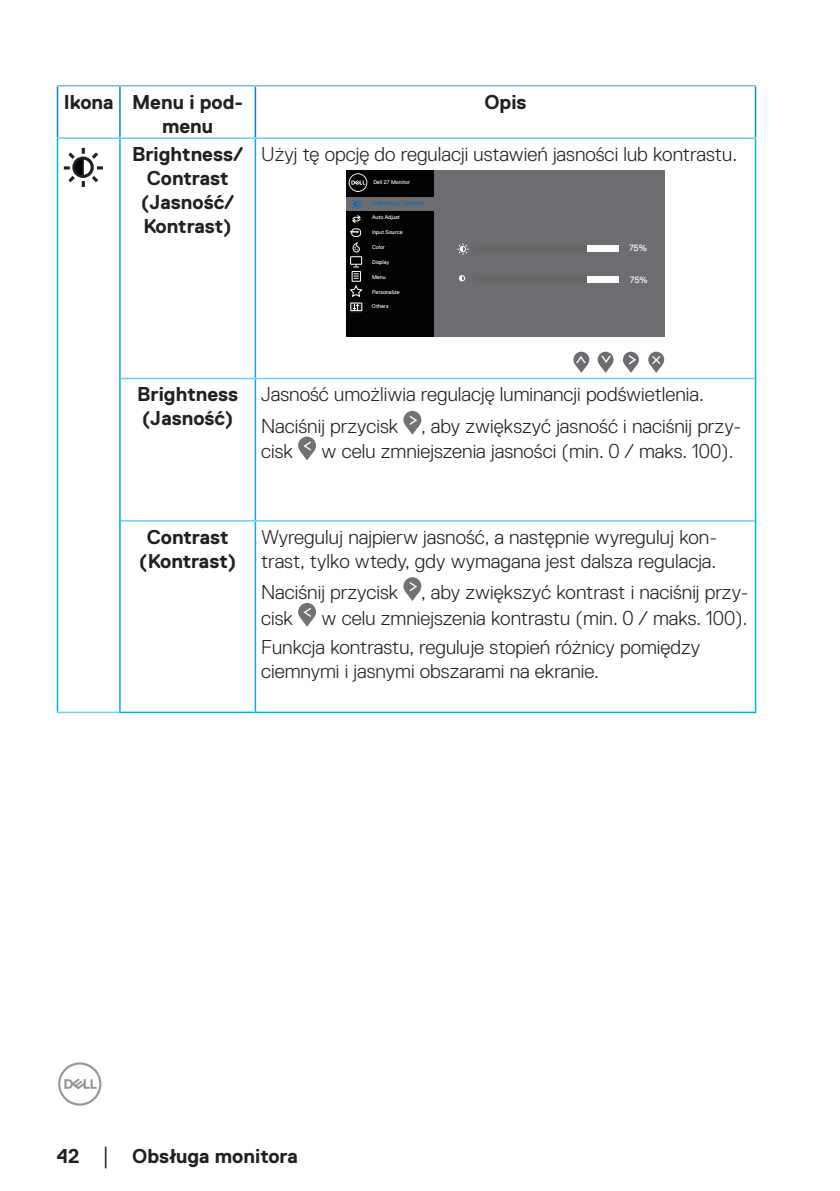
<style>
.page{position:relative;width:840px;height:1191px;background:#fff}
.page>*{position:absolute;margin:0;border:0;box-sizing:border-box;transform-origin:0 0}
.text_OSD_table{font:300 20px/25.6px "Dell Replica";color:#231f20}
.text_OSD_table-2{font:700 20px/24px "Dell Replica";color:#231f20;text-align:center}
.t1{font:9px "Dell Replica";color:#fff}
.t2{font:5.4px "Dell Replica";color:#fff}
.t3{font:5.4px "Dell Replica";color:#0c6fb8}
.s1{font-family:"Times New Roman";font-weight:400;font-size:18px}
</style>
<div class="page">
<svg style="left:58px;top:1062px;width:43px;height:43px"></svg>
<hr style="left:57px;top:87px;width:1px;height:50px;background:#0087cb">
<hr style="left:57px;top:85px;width:63px;height:2px;background:#84b6e2">
<hr style="left:119px;top:87px;width:2px;height:50px;background:#0087cb">
<hr style="left:120px;top:85px;width:135px;height:2px;background:#84b6e2">
<hr style="left:254px;top:87px;width:2px;height:50px;background:#0087cb">
<hr style="left:754px;top:87px;width:1px;height:50px;background:#0087cb">
<hr style="left:255px;top:85px;width:500px;height:2px;background:#84b6e2">
<hr style="left:57px;top:137px;width:63px;height:2px;background:#6bcff6">
<hr style="left:57px;top:711px;width:62px;height:2px;background:#6bcff6">
<hr style="left:57px;top:139px;width:1px;height:239px;background:#00aeef">
<hr style="left:57px;top:378px;width:1px;height:143px;background:#00aeef">
<hr style="left:57px;top:521px;width:1px;height:190px;background:#00aeef">
<hr style="left:120px;top:137px;width:135px;height:2px;background:#6bcff6">
<hr style="left:255px;top:137px;width:500px;height:2px;background:#6bcff6">
<hr style="left:121px;top:378px;width:134px;height:1px;background:#6bcff6">
<hr style="left:255px;top:378px;width:499px;height:1px;background:#6bcff6">
<hr style="left:121px;top:520px;width:134px;height:1px;background:#6bcff6">
<hr style="left:255px;top:520px;width:499px;height:1px;background:#6bcff6">
<hr style="left:119px;top:139px;width:2px;height:239px;background:#00aeef">
<hr style="left:254px;top:139px;width:2px;height:239px;background:#00aeef">
<hr style="left:754px;top:139px;width:1px;height:239px;background:#00aeef">
<hr style="left:119px;top:378px;width:2px;height:143px;background:#00aeef">
<hr style="left:254px;top:379px;width:2px;height:141px;background:#00aeef">
<hr style="left:754px;top:378px;width:1px;height:143px;background:#00aeef">
<hr style="left:119px;top:521px;width:2px;height:190px;background:#00aeef">
<hr style="left:254px;top:521px;width:2px;height:190px;background:#00aeef">
<hr style="left:754px;top:521px;width:1px;height:190px;background:#00aeef">
<hr style="left:119px;top:711px;width:136px;height:2px;background:#00aeef">
<hr style="left:255px;top:711px;width:500px;height:2px;background:#00aeef">
<svg style="left:63px;top:148px;width:40px;height:39px"></svg>
<div style="left:346px;top:170px;width:318px;height:167px;background:#6c6d70"></div>
<div style="left:346px;top:170px;width:87px;height:167px;background:#030303"></div>
<svg style="left:350px;top:230px;width:9px;height:3px"></svg>
<div style="left:346px;top:197px;width:88px;height:14px;background:#6c6d70"></div>
<div style="left:350px;top:256px;width:12px;height:9px;border:1px solid #fff"></div>
<svg style="left:353px;top:264px;width:6px;height:3px"></svg>
<div style="left:573px;top:352px;width:16px;height:15px;background:#6c6d70;border-radius:50%"></div>
<svg style="left:597px;top:352px;width:16px;height:15px"></svg>
<svg style="left:622px;top:352px;width:16px;height:15px"></svg>
<div style="left:648px;top:352px;width:15px;height:15px;background:#6c6d70;border-radius:50%"></div>
<svg style="left:575px;top:356px;width:12px;height:17px"></svg>
<svg style="left:624px;top:355px;width:12px;height:18px"></svg>
<svg style="left:599px;top:356px;width:12px;height:17px"></svg>
<svg style="left:649px;top:354px;width:13px;height:19px"></svg>
<div style="left:351px;top:228px;width:10px;height:9px;border:1px solid #fff;border-radius:3px"></div>
<svg style="left:351px;top:242px;width:8px;height:15px"></svg>
<div style="left:351px;top:271px;width:10px;height:11px;border:1px solid #fff"></div>
<svg style="left:349px;top:273px;width:14px;height:39px"></svg>
<svg style="left:348px;top:173px;width:19px;height:19px"></svg>
<svg style="left:351px;top:198px;width:11px;height:25px"></svg>
<svg style="left:457px;top:243px;width:11px;height:12px"></svg>
<div style="left:458px;top:275px;width:7px;height:6px;border:1px solid #fff;border-radius:50%"></div>
<svg style="left:459px;top:276px;width:3px;height:5px"></svg>
<div style="left:473px;top:245px;width:145px;height:7px;background:#fff"></div>
<div style="left:473px;top:245px;width:113px;height:7px;background:#676767"></div>
<div style="left:473px;top:276px;width:145px;height:7px;background:#fff"></div>
<div style="left:473px;top:276px;width:113px;height:7px;background:#676767"></div>
<div style="left:403px;top:411px;width:18px;height:18px;background:#717176;border-radius:50%"></div>
<svg style="left:405px;top:415px;width:14px;height:20px"></svg>
<svg style="left:298px;top:436px;width:18px;height:18px"></svg>
<svg style="left:300px;top:441px;width:14px;height:19px"></svg>
<div style="left:403px;top:577px;width:18px;height:18px;background:#717176;border-radius:50%"></div>
<svg style="left:405px;top:582px;width:14px;height:19px"></svg>
<div style="left:298px;top:603px;width:18px;height:18px;background:#717176;border-radius:50%"></div>
<svg style="left:300px;top:607px;width:14px;height:20px"></svg>
<p class="text_OSD_table-2" style="left:64px;top:90px;width:51px">Ikona</p>
<p class="text_OSD_table-2" style="left:132px;top:90px;width:112px">Menu i pod&shy;menu</p>
<p class="text_OSD_table-2" style="left:484px;top:90px;width:44px">Opis</p>
<p class="text_OSD_table-2" style="left:132px;top:142px;width:113px">Brightness/<br>Contrast (Jasność/<br>Kontrast)</p>
<p class="text_OSD_table" style="left:261px;top:141px;width:477px">Użyj tę opcję do regulacji ustawień jasności lub kontrastu.</p>
<p class="t2" style="left:373px;top:179px;width:38px">Dell 27 Monitor</p>
<p class="t3" style="left:372px;top:200px;width:53px">Brightness / Contrast</p>
<p class="t2" style="left:372px;top:214px;width:29px">Auto Adjust</p>
<p class="t2" style="left:372px;top:229px;width:32px">Input Source</p>
<p class="t2" style="left:372px;top:244px;width:14px">Color</p>
<p class="t2" style="left:372px;top:259px;width:19px">Display</p>
<p class="t2" style="left:372px;top:274px;width:15px">Menu</p>
<p class="t2" style="left:372px;top:289px;width:29px">Personalize</p>
<p class="t2" style="left:371px;top:303px;width:18px">Others</p>
<p class="t1" style="left:628px;top:243px;width:20px">75%</p>
<p class="t1" style="left:629px;top:274px;width:20px">75%</p>
<p class="text_OSD_table-2" style="left:137px;top:382px;width:102px;text-align:left">Brightness (Jasność)</p>
<p class="text_OSD_table" style="left:261px;top:381px;width:444px">Jasność umożliwia regulację luminancji podświetlenia.</p>
<p class="text_OSD_table" style="left:261px;top:413px;width:481px">Naciśnij przycisk , aby zwiększyć jasność i naciśnij przy&shy;cisk</p>
<p class="text_OSD_table" style="left:321px;top:439px;width:413px">w celu zmniejszenia jasności (min. 0 / maks. 100).</p>
<p class="text_OSD_table-2" style="left:139px;top:525px;width:99px">Contrast (Kontrast)</p>
<p class="text_OSD_table" style="left:261px;top:525px;width:457px;line-height:24px">Wyreguluj najpierw jasność, a następnie wyreguluj kon&shy;trast, tylko wtedy, gdy wymagana jest dalsza regulacja.</p>
<p class="text_OSD_table" style="left:261px;top:579px;width:488px">Naciśnij przycisk , aby zwiększyć kontrast i naciśnij przy&shy;cisk</p>
<p class="text_OSD_table" style="left:321px;top:605px;width:427px">w celu zmniejszenia kontrastu (min. 0 / maks. 100).</p>
<p class="text_OSD_table" style="left:261px;top:635px;width:440px;line-height:24px">Funkcja kontrastu, reguluje stopień różnicy pomiędzy ciemnymi i jasnymi obszarami na ekranie.</p>
<p class="text_OSD_table-2" style="left:57px;top:1143px;width:242px">42 <span class="s1">│</span> Obsługa monitora</p>
</div>
